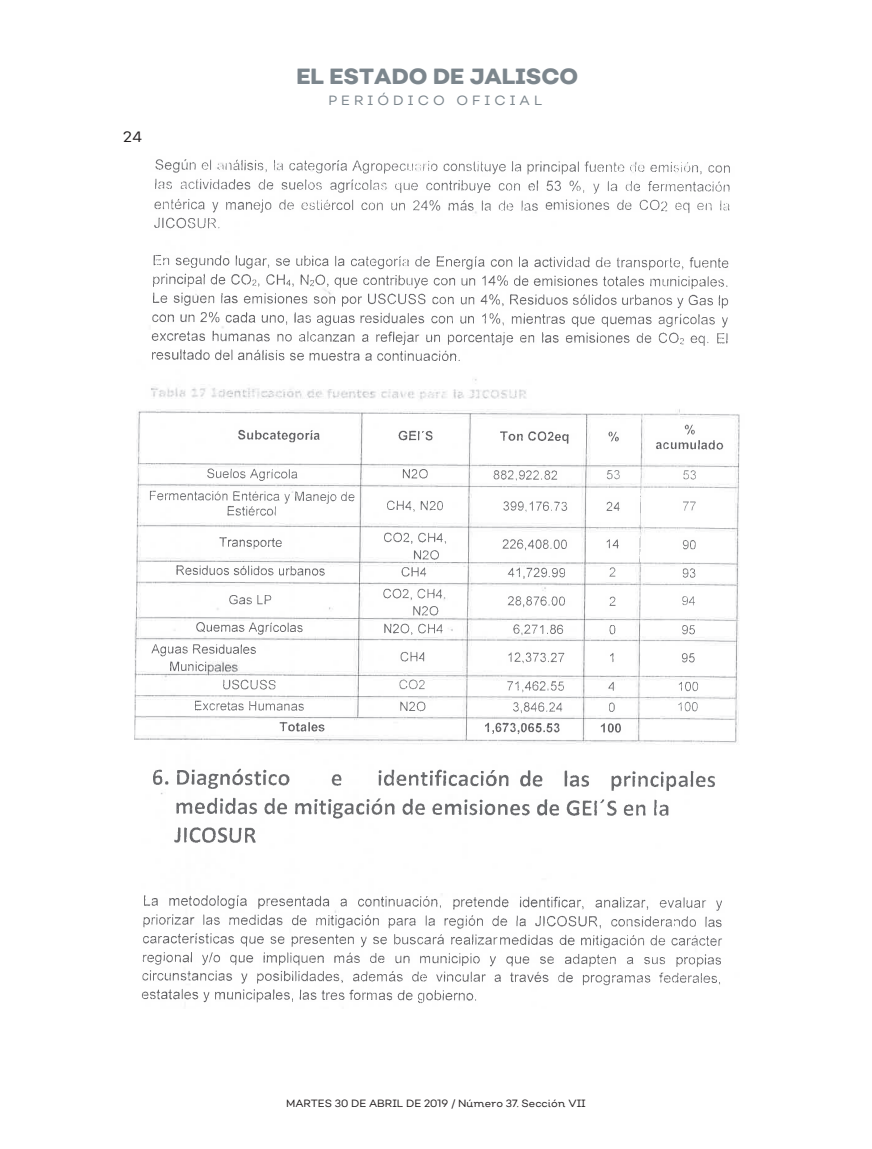
<style>
.page{position:relative;width:872px;height:1149px;background:#fff}
.page>*{position:absolute;margin:0;border:0;box-sizing:border-box;transform-origin:0 0}
.t1{font:800 21.9px "Nutmeg";color:#7c868d}
.t2{font:15px "Nutmeg Headline";color:#231f20}
.t3{font:13.35px "Nutmeg";letter-spacing:.3em;color:#7c868d}
.t4{font:10.5px "Nutmeg Headline";color:#231f20}
</style>
<div class="page">
<img style="left:153px;top:159px;width:578px;height:308px">
<img style="left:142px;top:256px;width:587px;height:747px">
<img style="left:398px;top:470px;width:341px;height:534px">
<img style="left:637px;top:489px;width:5px;height:73px">
<h2 class="t2" style="left:123px;top:127px;width:20px">24</h2>
<h1 class="t1" style="left:296px;top:62px;width:283px">EL ESTADO DE JALISCO</h1>
<p class="t3" style="left:328px;top:92px;width:215px">PERIÓDICO OFICIAL</p>
<p class="t4" style="left:286px;top:1096px;width:301px">MARTES 30 DE ABRIL DE 2019 / Número 37. Sección VII</p>
</div>
